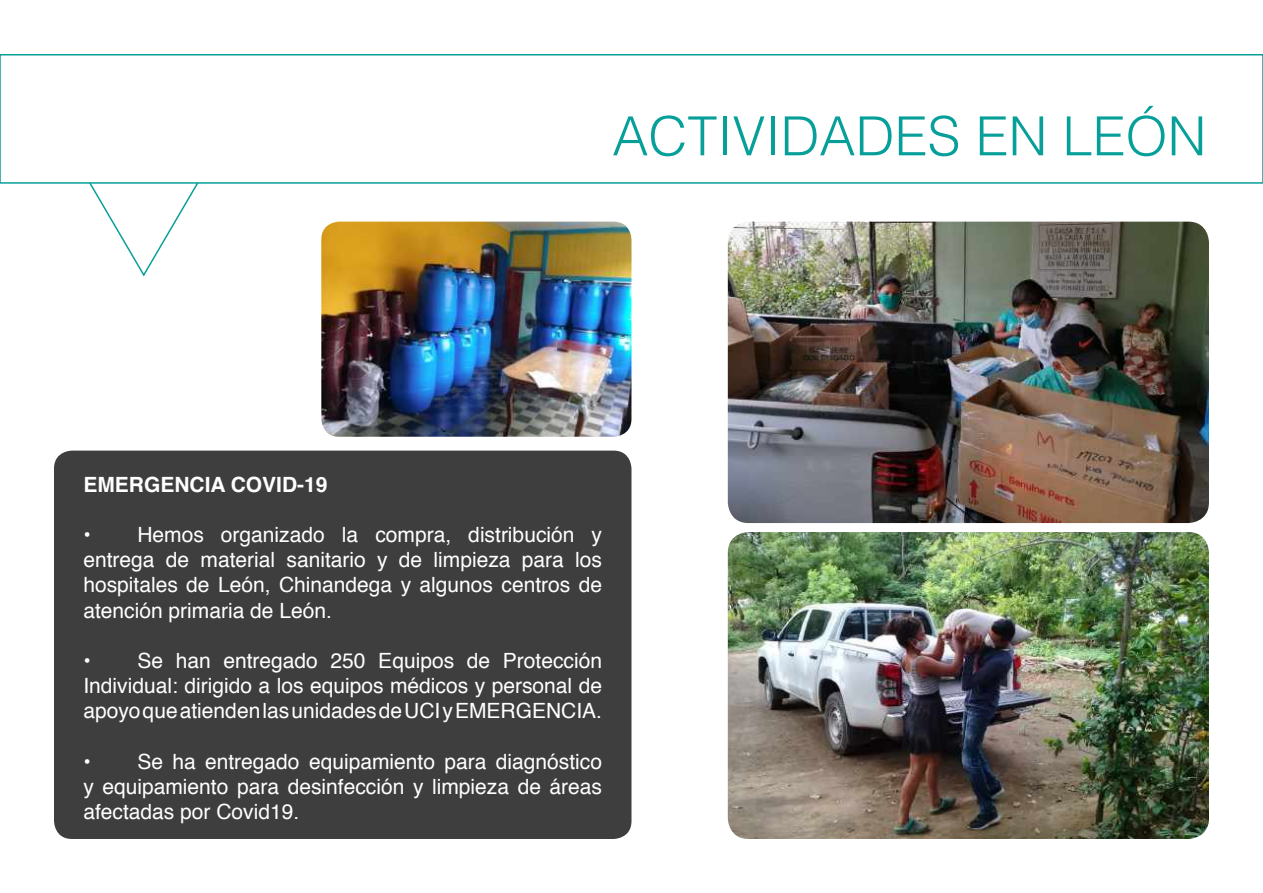
<style>
.page{position:relative;width:1263px;height:893px;background:#fff}
.page>*{position:absolute;margin:0;border:0;box-sizing:border-box;transform-origin:0 0}
.t1{font:300 54px "Helvetica";color:#079f99}
.t2{font:21px/25.2px "Helvetica";color:#fff;text-align:justify}
.t3{font:700 21px "Helvetica";color:#fff}
</style>
<div class="page">
<div style="left:54px;top:451px;width:577px;height:388px;background:#3e3e3f;border-radius:18px"></div>
<svg style="left:89px;top:184px;width:109px;height:93px"></svg>
<div style="left:0;top:54px;width:1263px;height:130px;border:2px solid #079f99"></div>
<img style="left:728px;top:532px;width:481px;height:307px">
<img style="left:321px;top:222px;width:310px;height:215px">
<img style="left:728px;top:222px;width:481px;height:301px">
<h1 class="t1" style="left:612px;top:90px;width:596px">ACTIVIDADES EN LEÓN</h1>
<p class="t3" style="left:83px;top:467px;width:246px">EMERGENCIA COVID-19</p>
<p class="t2" style="left:83px;top:523px;width:520px">• Hemos organizado la compra, distribución y entrega de material sanitario y de limpieza para los hospitales de León, Chinandega y algunos centros de atención primaria de León.</p>
<p class="t2" style="left:83px;top:649px;width:520px">• Se han entregado 250 Equipos de Protección Individual: dirigido a los equipos médicos y personal de apoyo que atienden las unidades de UCI y EMERGENCIA.</p>
<p class="t2" style="left:83px;top:749px;width:520px">• Se ha entregado equipamiento para diagnóstico y equipamiento para desinfección y limpieza de áreas afectadas por Covid19.</p>
</div>
